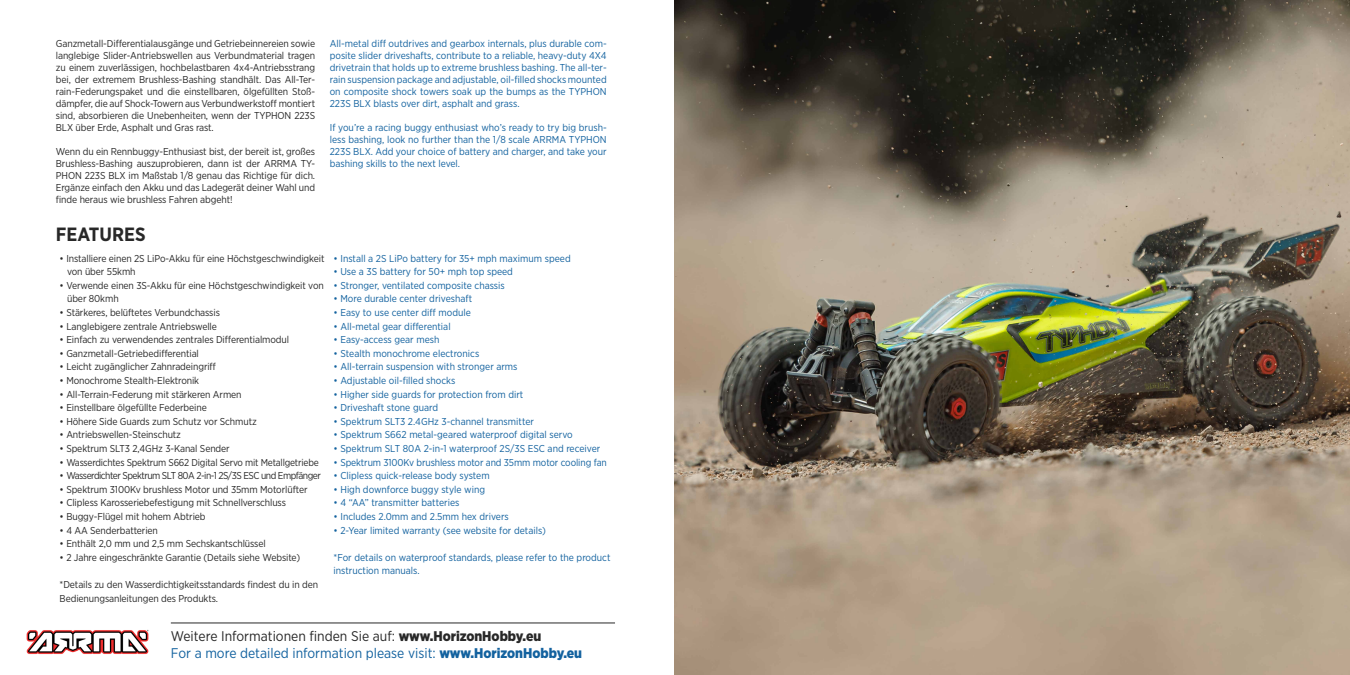
<style>
.page{position:relative;width:1350px;height:675px;background:#fff}
.page>*{position:absolute;margin:0;border:0;box-sizing:border-box;transform-origin:0 0}
.t1{font:700 19.2px "Gotham Narrow";color:#282828}
.t2{font:14px/16.8px "Gotham Narrow";color:#13629f}
.t3{font:10px/12px "Gotham Narrow";letter-spacing:-.01em;color:#282828}
.t4{font:10px/12px "Gotham Narrow";color:#13629f;text-align:justify}
.t5{font:10px "Gotham Narrow";letter-spacing:-.05em;color:#282828}
.s1{color:#282828}
.s2{font-weight:900;color:#282828}
.s3{font-weight:900}
</style>
<div class="page">
<hr style="left:171px;top:623px;width:444px;height:1px;background:#282828">
<img style="left:26px;top:630px;width:123px;height:25px">
<img style="left:675px;top:0;width:675px;height:675px">
<p class="t3" style="left:56px;top:37px;width:261px;text-align:justify">Ganzmetall-Differentialausgänge und Getriebeinnereien sowie langlebige Slider-Antriebswellen aus Verbundmaterial tragen zu einem zuverlässigen, hochbelastbaren 4x4-Antriebsstrang bei, der extremem Brushless-Bashing standhält. Das All-Ter&shy;rain-Federungspaket und die einstellbaren, ölgefüllten Stoß&shy;dämpfer, die auf Shock-Towern aus Verbundwerkstoff montiert sind, absorbieren die Unebenheiten, wenn der TYPHON 223S BLX über Erde, Asphalt und Gras rast.</p>
<p class="t3" style="left:56px;top:145px;width:261px;text-align:justify">Wenn du ein Rennbuggy-Enthusiast bist, der bereit ist, großes Brushless-Bashing auszuprobieren, dann ist der ARRMA TY-PHON 223S BLX im Maßstab 1/8 genau das Richtige für dich.<br>Ergänze einfach den Akku und das Ladegerät deiner Wahl und finde heraus wie brushless Fahren abgeht!</p>
<h1 class="t1" style="left:56px;top:222px;width:91px">FEATURES</h1>
<p class="t4" style="left:330px;top:37px;width:278px">All-metal diff outdrives and gearbox internals, plus durable com&shy;posite slider driveshafts, contribute to a reliable, heavy-duty 4X4 drivetrain that holds up to extreme brushless bashing. The all-ter&shy;rain suspension package and adjustable, oil-filled shocks mounted on composite shock towers soak up the bumps as the TYPHON 223S BLX blasts over dirt, asphalt and grass.</p>
<p class="t4" style="left:330px;top:121px;width:278px">If you’re a racing buggy enthusiast who’s ready to try big brush&shy;less bashing, look no further than the 1/8 scale ARRMA TYPHON 223S BLX. Add your choice of battery and charger, and take your bashing skills to the next level.</p>
<p class="t3" style="left:67px;top:251px;width:259px;line-height:13.6px;text-indent:-7px">• Installiere einen 2S LiPo-Akku für eine Höchstgeschwindigkeit von über 55kmh</p>
<p class="t3" style="left:67px;top:278px;width:258px;line-height:13.6px;text-indent:-7px">• Verwende einen 3S-Akku für eine Höchstgeschwindigkeit von über 80kmh</p>
<p class="t3" style="left:60px;top:306px;width:162px">• Stärkeres, belüftetes Verbundchassis</p>
<p class="t3" style="left:60px;top:320px;width:159px">• Langlebigere zentrale Antriebswelle</p>
<p class="t3" style="left:60px;top:334px;width:231px">• Einfach zu verwendendes zentrales Differentialmodul</p>
<p class="t3" style="left:60px;top:347px;width:141px">• Ganzmetall-Getriebedifferential</p>
<p class="t3" style="left:60px;top:361px;width:158px">• Leicht zugänglicher Zahnradeingriff</p>
<p class="t3" style="left:60px;top:374px;width:141px">• Monochrome Stealth-Elektronik</p>
<p class="t3" style="left:60px;top:388px;width:183px">• All-Terrain-Federung mit stärkeren Armen</p>
<p class="t3" style="left:60px;top:402px;width:149px">• Einstellbare ölgefüllte Federbeine</p>
<p class="t3" style="left:60px;top:415px;width:199px">• Höhere Side Guards zum Schutz vor Schmutz</p>
<p class="t3" style="left:60px;top:429px;width:123px">• Antriebswellen-Steinschutz</p>
<p class="t3" style="left:60px;top:442px;width:172px">• Spektrum SLT3 2,4GHz 3-Kanal Sender</p>
<p class="t3" style="left:60px;top:456px;width:261px">• Wasserdichtes Spektrum S662 Digital Servo mit Metallgetriebe</p>
<p class="t5" style="left:60px;top:470px;width:263px">• Wasserdichter Spektrum SLT 80A 2-in-1 2S/3S ESC und Empfänger</p>
<p class="t3" style="left:60px;top:483px;width:249px">• Spektrum 3100Kv brushless Motor und 35mm Motorlüfter</p>
<p class="t3" style="left:60px;top:497px;width:228px">• Clipless Karosseriebefestigung mit Schnellverschluss</p>
<p class="t3" style="left:60px;top:510px;width:147px">• Buggy-Flügel mit hohem Abtrieb</p>
<p class="t3" style="left:60px;top:524px;width:100px">• 4 AA Senderbatterien</p>
<p class="t3" style="left:60px;top:538px;width:208px">• Enthält 2,0 mm und 2,5 mm Sechskantschlüssel</p>
<p class="t3" style="left:60px;top:551px;width:242px">• 2 Jahre eingeschränkte Garantie (Details siehe Website)</p>
<p class="t3" style="left:60px;top:578px;width:260px;line-height:13.6px">*Details zu den Wasserdichtigkeitsstandards findest du in den<br>Bedienungsanleitungen des Produkts.</p>
<p class="t4" style="left:334px;top:252px;width:239px">• Install a 2S LiPo battery for 35+ mph maximum speed</p>
<p class="t4" style="left:334px;top:266px;width:181px">• Use a 3S battery for 50+ mph top speed</p>
<p class="t4" style="left:334px;top:279px;width:173px">• Stronger, ventilated composite chassis</p>
<p class="t4" style="left:334px;top:293px;width:140px">• More durable center driveshaft</p>
<p class="t4" style="left:334px;top:306px;width:139px">• Easy to use center diff module</p>
<p class="t4" style="left:334px;top:320px;width:119px">• All-metal gear differential</p>
<p class="t4" style="left:334px;top:334px;width:107px">• Easy-access gear mesh</p>
<p class="t4" style="left:334px;top:347px;width:147px">• Stealth monochrome electronics</p>
<p class="t4" style="left:334px;top:361px;width:186px">• All-terrain suspension with stronger arms</p>
<p class="t4" style="left:334px;top:374px;width:123px">• Adjustable oil-filled shocks</p>
<p class="t4" style="left:334px;top:388px;width:191px">• Higher side guards for protection from dirt</p>
<p class="t4" style="left:334px;top:402px;width:106px">• Driveshaft stone guard</p>
<p class="t4" style="left:334px;top:415px;width:202px">• Spektrum SLT3 2.4GHz 3-channel transmitter</p>
<p class="t4" style="left:334px;top:429px;width:241px">• Spektrum S662 metal-geared waterproof digital servo</p>
<p class="t4" style="left:334px;top:442px;width:268px">• Spektrum SLT 80A 2-in-1 waterproof 2S/3S ESC and receiver</p>
<p class="t4" style="left:334px;top:456px;width:275px">• Spektrum 3100Kv brushless motor and 35mm motor cooling fan</p>
<p class="t4" style="left:334px;top:470px;width:158px">• Clipless quick-release body system</p>
<p class="t4" style="left:334px;top:483px;width:153px">• High downforce buggy style wing</p>
<p class="t4" style="left:334px;top:497px;width:127px">• 4 “AA” transmitter batteries</p>
<p class="t4" style="left:334px;top:510px;width:177px">• Includes 2.0mm and 2.5mm hex drivers</p>
<p class="t4" style="left:334px;top:524px;width:214px">• 2-Year limited warranty (see website for details)</p>
<p class="t4" style="left:334px;top:550px;width:278px;line-height:13.6px">*For details on waterproof standards, please refer to the product instruction manuals.</p>
<h2 class="t2" style="left:171px;top:627px;width:413px"><span class="s1">Weitere Informationen finden Sie auf:</span> <span class="s2">www.HorizonHobby.eu<br></span>For a more detailed information please visit: <span class="s3">www.HorizonHobby.eu</span></h2>
</div>
